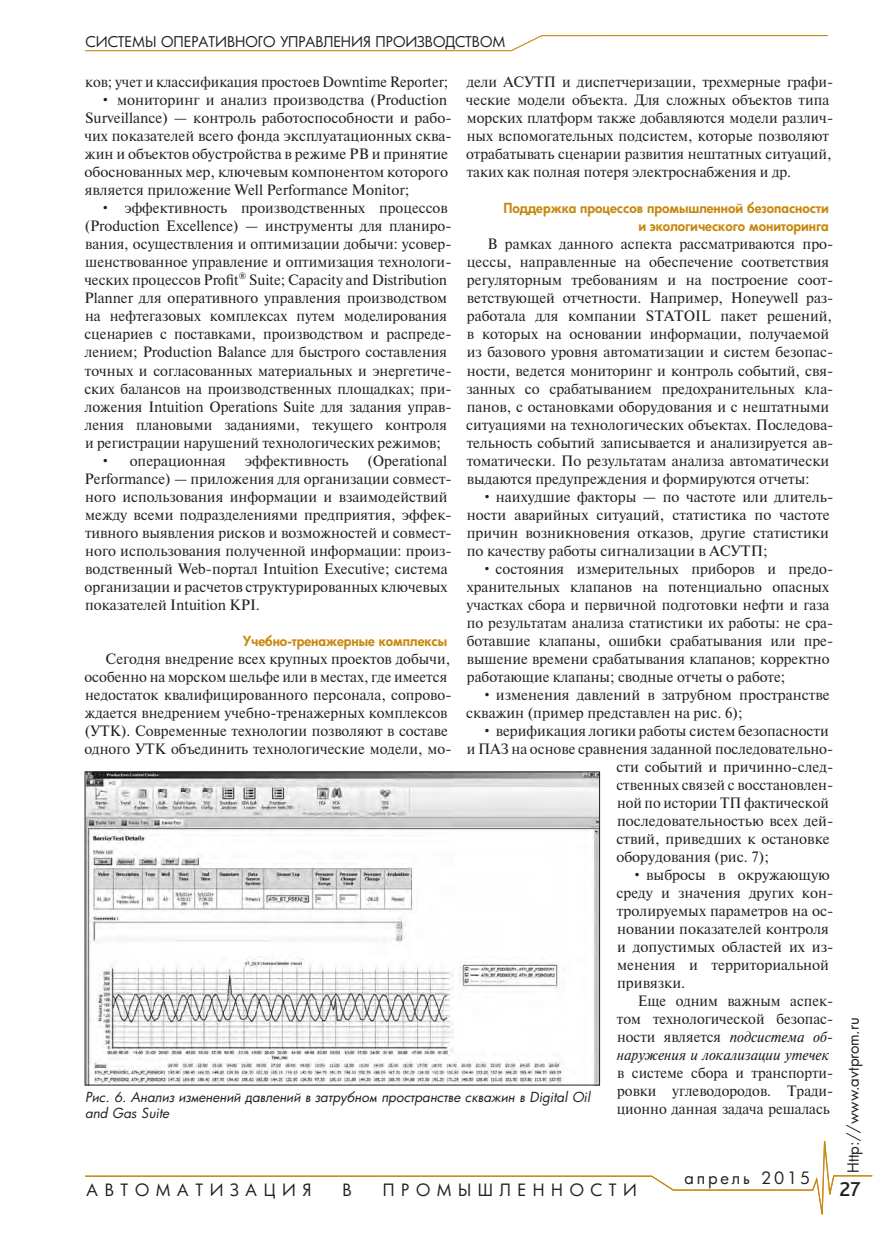
<style>
.page{position:relative;width:893px;height:1234px;background:#fff}
.page>*{position:absolute;margin:0;border:0;box-sizing:border-box;transform-origin:0 0}
.t1{font:500 21px "Bliss Pro";color:#231f20}
.t2{font:16.5px "Futura Cyr";letter-spacing:.4em;color:#231f20}
.t3{font:16.5px "Futura Cyr";letter-spacing:.17em;color:#231f20}
.t4{font:15px/18px "Newton";color:#231f20}
.t5{font:15px "Newton";color:#231f20;scale:.96 1}
.t6{font:15px "Futura Cyr";color:#231f20}
.t7{font:14.4px "Futura Cyr";color:#231f20}
.t8{font:800 13.5px/18px "Futura Cyr";color:#c8880f;text-align:right}
.t9{font:italic 13.5px/16.5px "Futura Cyr";color:#231f20}
.t10{font:9px "Newton";color:#231f20}
.s1{font-style:italic}
</style>
<div class="page">
<svg style="left:85px;top:1141px;width:788px;height:74px"></svg>
<svg style="left:85px;top:35px;width:743px;height:17px"></svg>
<img style="left:87px;top:773px;width:511px;height:310px">
<div style="left:85px;top:771px;width:515px;height:314px;border:1px solid #231f20"></div>
<p class="t7" style="left:85px;top:33px;width:21px">Систем</p>
<p class="t7" style="left:145px;top:33px;width:27px">ы оперативного</p>
<p class="t7" style="left:280px;top:33px;width:10px">управления</p>
<p class="t7" style="left:376px;top:33px;width:11px">производством</p>
<p class="t5" style="left:85px;top:71px;width:380px">ков; учет и классификация простоев Downtime Reporter;</p>
<p class="t4" style="left:84px;top:91px;width:369px;text-indent:16px">• мониторинг и анализ производства (Production Surveillance) — контроль работоспособности и рабо&shy;чих показателей всего фонда эксплуатационных сква&shy;жин и объектов обустройства в режиме РВ и принятие обоснованных мер, ключевым компонентом которого является приложение Well Performance Monitor;</p>
<p class="t4" style="left:84px;top:199px;width:369px;text-indent:16px">• эффективность производственных процессов (Production Excellence) — инструменты для планиро&shy;вания, осуществления и оптимизации добычи: усовер&shy;шенствованное управление и оптимизация технологи&shy;ческих процессов Profit</p>
<p class="t4" style="left:466px;top:73px;width:369px">дели АСУТП и диспетчеризации, трехмерные графи&shy;ческие модели объекта. Для сложных объектов типа морских платформ также добавляются модели различ&shy;ных вспомогательных подсистем, которые позволяют отрабатывать сценарии развития нештатных ситуаций, таких как полная потеря электроснабжения и др.</p>
<p class="t8" style="left:503px;top:199px;width:327px">Поддержка процессов промышленной безопасности и экологического мониторинга</p>
<p class="t4" style="left:466px;top:235px;width:369px;text-indent:21px">В рамках данного аспекта рассматриваются про&shy;цессы, направленные на обеспечение соответствия регуляторным требованиям и на построение соот&shy;ветствующей отчетности. Например, Honeywell раз&shy;работала для компании STATOIL пакет решений, в которых на основании информации, получаемой из базового уровня автоматизации и систем безопас&shy;ности, ведется мониторинг и контроль событий, свя&shy;занных со срабатыванием предохранительных кла&shy;панов, с остановками оборудования и с нештатными ситуациями на технологических объектах. Последова&shy;тельность событий записывается и анализируется ав&shy;томатически. По результатам анализа автоматически выдаются предупреждения и формируются отчеты:</p>
<p class="t4" style="left:467px;top:487px;width:368px;text-indent:15px">• наихудшие факторы — по частоте или длитель&shy;ности аварийных ситуаций, статистика по частоте причин возникновения отказов, другие статистики по качеству работы сигнализации в АСУТП;</p>
<p class="t4" style="left:466px;top:559px;width:368px;text-indent:15px">• состояния измерительных приборов и предо&shy;хранительных клапанов на потенциально опасных участках сбора и первичной подготовки нефти и газа по результатам анализа статистики их работы: не сра&shy;ботавшие клапаны, ошибки срабатывания или пре&shy;вышение времени срабатывания клапанов; корректно работающие клапаны; сводные отчеты о работе;</p>
<p class="t4" style="left:466px;top:685px;width:365px;text-indent:16px">• изменения давлений в затрубном пространстве скважин (пример представлен на рис. 6);</p>
<p class="t4" style="left:482px;top:721px;width:349px">• верификация логики работы систем безопасности</p>
<p class="t4" style="left:467px;top:739px;width:368px">и ПАЗ на основе сравнения заданной последовательно-</p>
<p class="t4" style="left:616px;top:757px;width:219px">сти событий и причинно-след-</p>
<p class="t4" style="left:616px;top:775px;width:218px">ственных связей с восстановлен-</p>
<p class="t5" style="left:617px;top:791px;width:222px">ной по истории ТП фактической</p>
<p class="t4" style="left:617px;top:811px;width:218px">последовательностью всех дей-</p>
<p class="t4" style="left:616px;top:829px;width:215px">ствий, приведших к остановке</p>
<p class="t4" style="left:616px;top:847px;width:154px">оборудования (рис. 7);</p>
<p class="t4" style="left:616px;top:865px;width:219px;text-indent:16px">• выбросы в окружающую среду и значения других кон&shy;тролируемых параметров на ос&shy;новании показателей контроля и допустимых областей их из&shy;менения и территориальной привязки.</p>
<p class="t4" style="left:617px;top:991px;width:218px;text-align:justify;text-indent:21px">Еще одним важным аспек&shy;том технологической безопас&shy;ности является <span class="s1">подсистема об&shy;наружения и локализации утечек</span></p>
<p class="t4" style="left:617px;top:1063px;width:218px;text-align:justify">в системе сбора и транспорти&shy;ровки углеводородов. Тради&shy;ционно данная задача решалась</p>
<p class="t10" style="left:239px;top:269px;width:9px">®</p>
<p class="t4" style="left:84px;top:271px;width:369px;text-indent:165px">Suite; Capacity and Distribution Planner для оперативного управления производством на нефтегазовых комплексах путем моделирования сценариев с поставками, производством и распреде&shy;лением; Production Balance для быстрого составления точных и согласованных материальных и энергетиче&shy;ских балансов на производственных площадках; при&shy;ложения Intuition Operations Suite для задания управ&shy;ления плановыми заданиями, текущего контроля и регистрации нарушений технологических режимов;</p>
<p class="t4" style="left:100px;top:451px;width:127px">• операционная</p>
<p class="t4" style="left:245px;top:451px;width:105px">эффективность</p>
<p class="t4" style="left:84px;top:451px;width:369px;text-indent:283px">(Operational Performance) — приложения для организации совмест&shy;ного использования информации и взаимодействий между всеми подразделениями предприятия, эффек&shy;тивного выявления рисков и возможностей и совмест&shy;ного использования полученной информации: произ&shy;водственный Web-портал Intuition Executive; система организации и расчетов структурированных ключевых показателей Intuition KPI.</p>
<p class="t8" style="left:243px;top:631px;width:206px">Учебно-тренажерные комплексы</p>
<p class="t4" style="left:84px;top:649px;width:369px;text-indent:21px">Сегодня внедрение всех крупных проектов добычи, особенно на морском шельфе или в местах, где имеется недостаток квалифицированного персонала, сопрово&shy;ждается внедрением учебно-тренажерных комплексов (УТК). Современные технологии позволяют в составе одного УТК объединить технологические модели, мо-</p>
<p class="t6" style="left:844px;top:1172px;width:157px;rotate:-90deg">Http://www.avtprom.ru</p>
<p class="t9" style="left:85px;top:1088px;width:507px">Рис. 6. Анализ изменений давлений в затрубном пространстве скважин в Digital Oil and Gas Suite</p>
<p class="t3" style="left:685px;top:1167px;width:127px">апрель 2015</p>
<p class="t2" style="left:87px;top:1179px;width:226px">АВТОМАТИЗАЦИЯ</p>
<p class="t2" style="left:342px;top:1179px;width:11px">В</p>
<p class="t2" style="left:383px;top:1179px;width:256px">ПРОМЫШЛЕННОСТИ</p>
<h1 class="t1" style="left:839px;top:1176px;width:23px">27</h1>
</div>
